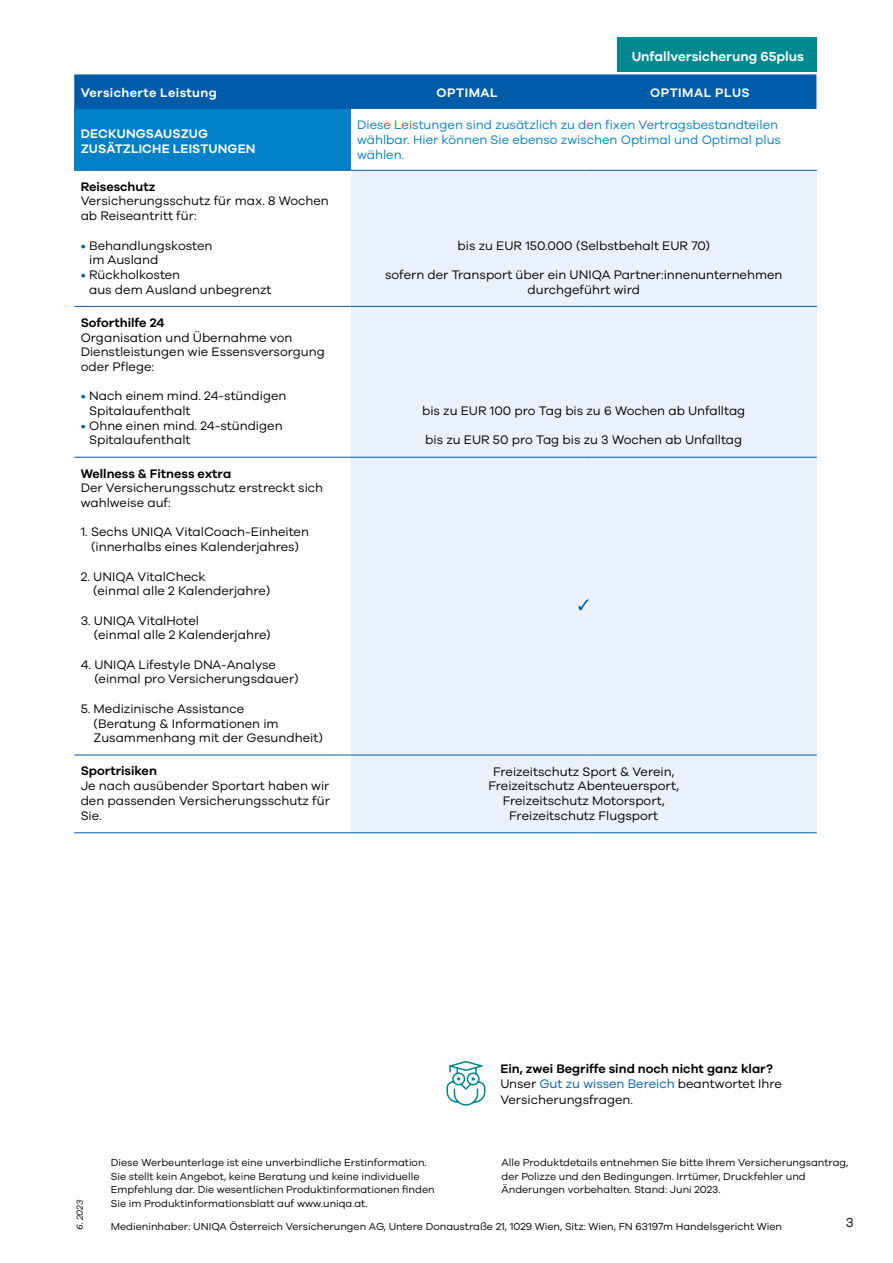
<style>
.page{position:relative;width:893px;height:1263px;background:#fff}
.page>*{position:absolute;margin:0;border:0;box-sizing:border-box;transform-origin:0 0}
.t1{font:600 13.5px "UNIQA Galano";color:#fff}
.t2{font:13.5px "UNIQA Galano";color:#000}
.Überschrift_Rang_2{font:12.75px/14.7px "UNIQA Galano";color:#000}
.Tabelle_body_Galano{font:12.75px/14.9px "UNIQA Galano";color:#000;text-align:center}
.Tabelle_body_Galano-2{font:12.75px/15.3px "UNIQA Galano";color:#0081c7}
.Tabelle_body_Galano-3{font:600 12.75px "UNIQA Galano";color:#000}
.Überschrift_Rang_2-2{font:600 12.75px "UNIQA Galano";color:#000}
.Tabelle_kopf_Galano{font:600 12.75px "UNIQA Galano";letter-spacing:.03em;color:#fff}
.Überschrift_Thema_w{font:600 12.75px "UNIQA Galano";letter-spacing:.01em;color:#fff}
.Drucksortenleiste{font:10.5px/13.5px "UNIQA Galano";color:#000}
.t3{font:italic 9px "UNIQA Galano";color:#000}
.s1{color:#005ca9}
</style>
<div class="page">
<div style="left:618px;top:37px;width:199px;height:34px;background:#008890"></div>
<div style="left:351px;top:171px;width:466px;height:661px;background:#ebf1fb"></div>
<hr style="left:74px;top:832px;width:277px;height:1px;background:#005ca9">
<hr style="left:74px;top:170px;width:277px;height:1px;background:#005ca9">
<hr style="left:74px;top:306px;width:277px;height:1px;background:#005ca9">
<hr style="left:351px;top:170px;width:234px;height:1px;background:#005ca9">
<hr style="left:585px;top:170px;width:232px;height:1px;background:#005ca9">
<hr style="left:351px;top:306px;width:234px;height:1px;background:#005ca9">
<hr style="left:585px;top:306px;width:232px;height:1px;background:#005ca9">
<hr style="left:351px;top:457px;width:234px;height:1px;background:#005ca9">
<hr style="left:585px;top:457px;width:232px;height:1px;background:#005ca9">
<hr style="left:351px;top:755px;width:234px;height:1px;background:#005ca9">
<hr style="left:585px;top:755px;width:232px;height:1px;background:#005ca9">
<hr style="left:351px;top:832px;width:234px;height:1px;background:#005ca9">
<hr style="left:585px;top:832px;width:232px;height:1px;background:#005ca9">
<hr style="left:74px;top:457px;width:277px;height:1px;background:#005ca9">
<hr style="left:74px;top:755px;width:277px;height:1px;background:#005ca9">
<div style="left:74px;top:74px;width:742px;height:34px;background:#005ca9"></div>
<div style="left:74px;top:108px;width:277px;height:62px;background:#0081c7"></div>
<hr style="left:351px;top:108px;width:233px;height:1px;background:#005ca9">
<hr style="left:584px;top:108px;width:232px;height:1px;background:#005ca9">
<hr style="left:74px;top:108px;width:277px;height:1px;background:#005ca9">
<svg style="left:446px;top:1061px;width:40px;height:45px"></svg>
<svg style="left:579px;top:599px;width:10px;height:11px"></svg>
<p class="t1" style="left:632px;top:48px;width:174px">Unfallversicherung 65plus</p>
<p class="Tabelle_kopf_Galano" style="left:81px;top:85px;width:138px">Versicherte Leistung</p>
<p class="Tabelle_kopf_Galano" style="left:437px;top:85px;width:63px">OPTIMAL</p>
<p class="Tabelle_kopf_Galano" style="left:650px;top:85px;width:101px">OPTIMAL PLUS</p>
<p class="Überschrift_Thema_w" style="left:81px;top:126px;width:129px">DECKUNGSAUSZUG</p>
<p class="Überschrift_Thema_w" style="left:81px;top:141px;width:176px">ZUSÄTZLICHE LEISTUNGEN</p>
<p class="Tabelle_body_Galano-2" style="left:357px;top:117px;width:425px">Diese Leistungen sind zusätzlich zu den fixen Vertragsbestandteilen wählbar. Hier können Sie ebenso zwischen Optimal und Optimal plus wählen.</p>
<p class="Überschrift_Rang_2-2" style="left:81px;top:179px;width:76px">Reiseschutz</p>
<p class="Überschrift_Rang_2" style="left:81px;top:193px;width:250px">Versicherungsschutz für max. 8 Wochen ab Reiseantritt für:</p>
<p class="Überschrift_Rang_2" style="left:89px;top:238px;width:125px;text-indent:-9px"><span class="s1">•</span> Behandlungskosten im Ausland</p>
<p class="Überschrift_Rang_2" style="left:89px;top:267px;width:184px;text-indent:-9px"><span class="s1">•</span> Rückholkosten<br>aus dem Ausland unbegrenzt</p>
<p class="Überschrift_Rang_2-2" style="left:81px;top:315px;width:85px">Soforthilfe 24</p>
<p class="Überschrift_Rang_2" style="left:81px;top:330px;width:246px">Organisation und Übernahme von<br>Dienstleistungen wie Essensversorgung oder Pflege:</p>
<p class="Überschrift_Rang_2" style="left:89px;top:388px;width:199px;text-indent:-9px"><span class="s1">•</span> Nach einem mind. 24-stündigen<br>Spitalaufenthalt</p>
<p class="Überschrift_Rang_2" style="left:89px;top:418px;width:195px;text-indent:-9px"><span class="s1">•</span> Ohne einen mind. 24-stündigen<br>Spitalaufenthalt</p>
<p class="Überschrift_Rang_2-2" style="left:81px;top:466px;width:152px">Wellness &amp; Fitness extra</p>
<p class="Überschrift_Rang_2" style="left:81px;top:480px;width:244px">Der Versicherungsschutz erstreckt sich wahlweise auf:</p>
<p class="Überschrift_Rang_2" style="left:81px;top:524px;width:230px;text-align:center">1. Sechs UNIQA VitalCoach-Einheiten (innerhalbs eines Kalenderjahres)</p>
<p class="Überschrift_Rang_2" style="left:93px;top:569px;width:178px;text-indent:-13px">2. UNIQA VitalCheck<br>(einmal alle 2 Kalenderjahre)</p>
<p class="Überschrift_Rang_2" style="left:94px;top:613px;width:178px;text-indent:-13px">3. UNIQA VitalHotel<br>(einmal alle 2 Kalenderjahre)</p>
<p class="Überschrift_Rang_2" style="left:94px;top:657px;width:206px;text-indent:-14px">4. UNIQA Lifestyle DNA-Analyse (einmal pro Versicherungsdauer)</p>
<p class="Überschrift_Rang_2" style="left:94px;top:701px;width:231px;text-indent:-13px">5. Medizinische Assistance<br>(Beratung &amp; Informationen im<br>Zusammenhang mit der Gesundheit)</p>
<p class="Tabelle_body_Galano-3" style="left:81px;top:763px;width:78px">Sportrisiken</p>
<p class="Tabelle_body_Galano" style="left:81px;top:778px;width:251px;text-align:justify">Je nach ausübender Sportart haben wir den passenden Versicherungsschutz für Sie.</p>
<p class="Tabelle_body_Galano" style="left:458px;top:238px;width:254px">bis zu EUR 150.000 (Selbstbehalt EUR 70)</p>
<p class="Tabelle_body_Galano" style="left:385px;top:267px;width:399px">sofern der Transport über ein UNIQA Partner:innenunternehmen durchgeführt wird</p>
<p class="Tabelle_body_Galano" style="left:422px;top:403px;width:325px">bis zu EUR 100 pro Tag bis zu 6 Wochen ab Unfalltag</p>
<p class="Tabelle_body_Galano" style="left:425px;top:432px;width:319px">bis zu EUR 50 pro Tag bis zu 3 Wochen ab Unfalltag</p>
<p class="Tabelle_body_Galano" style="left:493px;top:764px;width:183px">Freizeitschutz Sport &amp; Verein,</p>
<p class="Tabelle_body_Galano" style="left:488px;top:778px;width:192px">Freizeitschutz Abenteuersport,</p>
<p class="Tabelle_body_Galano" style="left:503px;top:793px;width:164px">Freizeitschutz Motorsport,</p>
<p class="Tabelle_body_Galano" style="left:509px;top:808px;width:151px">Freizeitschutz Flugsport</p>
<p class="Tabelle_body_Galano-3" style="left:500px;top:1061px;width:274px">Ein, zwei Begriffe sind noch nicht ganz klar?</p>
<p class="Tabelle_body_Galano" style="left:500px;top:1076px;width:283px;line-height:15.3px;text-align:left">Unser <span class="s1">Gut zu wissen Bereich</span> beantwortet Ihre<br>Versicherungsfragen.</p>
<p class="t3" style="left:74px;top:1230px;width:31px;rotate:-90deg">6. 2023</p>
<p class="Drucksortenleiste" style="left:111px;top:1155px;width:317px">Diese Werbeunterlage ist eine unverbindliche Erstinformation.</p>
<p class="Drucksortenleiste" style="left:111px;top:1169px;width:325px">Sie stellt kein Angebot, keine Beratung und keine individuelle<br>Empfehlung dar. Die wesentlichen Produktinformationen finden<br>Sie im Produktinformationsblatt auf www.uniqa.at.</p>
<p class="Drucksortenleiste" style="left:501px;top:1155px;width:348px">Alle Produktdetails entnehmen Sie bitte Ihrem Versicherungsantrag, der Polizze und den Bedingungen. Irrtümer, Druckfehler und<br>Änderungen vorbehalten. Stand: Juni 2023.</p>
<p class="Drucksortenleiste" style="left:111px;top:1219px;width:673px">Medieninhaber: UNIQA Österreich Versicherungen AG, Untere Donaustraße 21, 1029 Wien, Sitz: Wien, FN 63197m Handelsgericht Wien</p>
<p class="t2" style="left:846px;top:1214px;width:9px">3</p>
</div>
